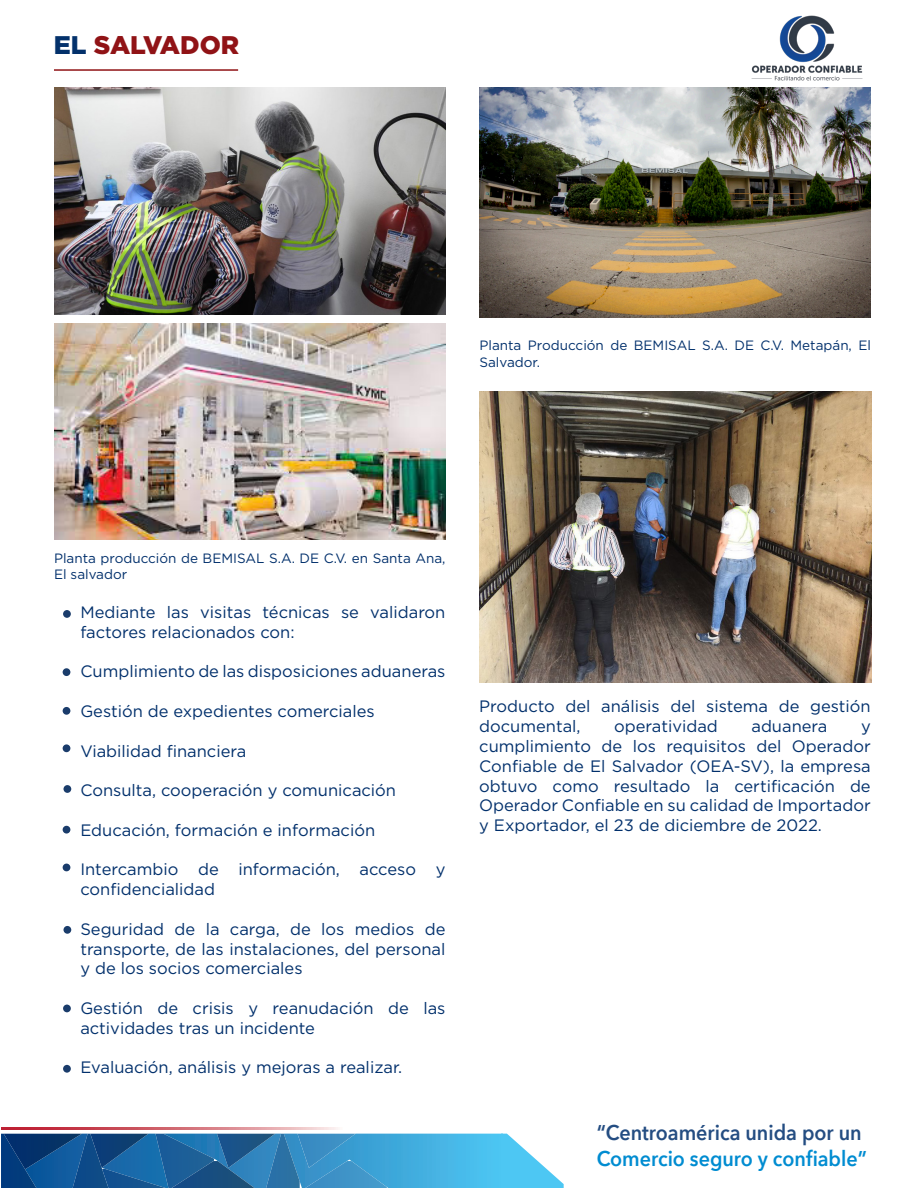
<style>
.page{position:relative;width:918px;height:1188px;background:#fff}
.page>*{position:absolute;margin:0;border:0;box-sizing:border-box;transform-origin:0 0}
.t1{font:900 25.5px "Gotham";color:#901316}
.t2{font:600 21.3px "Avenir Next";color:#008cd1;scale:.92 1}
.t3{font:600 21.3px "Avenir Next";color:#244d82;scale:.92 1}
.CUERPO{font:16.5px/19.8px "Gotham";color:#02306c}
.CUERPO-2{font:13.5px/16.2px "Gotham";color:#02306c}
.s1{color:#03316b}
</style>
<div class="page">
<svg style="left:36px;top:1134px;width:528px;height:54px;background:#57b7e2"></svg>
<img style="left:1px;top:1134px;width:35px;height:54px">
<img style="left:4px;top:1134px;width:69px;height:35px">
<img style="left:73px;top:1134px;width:35px;height:54px">
<img style="left:266px;top:1134px;width:34px;height:54px">
<img style="left:90px;top:1134px;width:58px;height:34px">
<img style="left:217px;top:1134px;width:58px;height:34px">
<img style="left:297px;top:1134px;width:59px;height:34px">
<img style="left:102px;top:1169px;width:53px;height:19px">
<img style="left:155px;top:1134px;width:59px;height:54px">
<img style="left:172px;top:1161px;width:82px;height:27px">
<img style="left:305px;top:1161px;width:82px;height:27px">
<svg style="left:1px;top:1127px;width:337px;height:2px"></svg>
<img style="left:751px;top:15px;width:112px;height:66px">
<hr style="left:54px;top:69px;width:184px;height:2px;background:#901316">
<img style="left:54px;top:88px;width:392px;height:227px">
<img style="left:54px;top:324px;width:392px;height:216px">
<div style="left:63px;top:610px;width:8px;height:8px;background:#1a3c6b;border-radius:50%"></div>
<div style="left:63px;top:668px;width:7px;height:8px;background:#1a3c6b;border-radius:50%"></div>
<div style="left:63px;top:707px;width:7px;height:8px;background:#1a3c6b;border-radius:50%"></div>
<div style="left:63px;top:744px;width:7px;height:8px;background:#1a3c6b;border-radius:50%"></div>
<div style="left:64px;top:785px;width:7px;height:8px;background:#1a3c6b;border-radius:50%"></div>
<div style="left:63px;top:826px;width:7px;height:8px;background:#1a3c6b;border-radius:50%"></div>
<div style="left:63px;top:864px;width:7px;height:7px;background:#1a3c6b;border-radius:50%"></div>
<div style="left:64px;top:926px;width:7px;height:8px;background:#1a3c6b;border-radius:50%"></div>
<div style="left:63px;top:1005px;width:8px;height:7px;background:#1a3c6b;border-radius:50%"></div>
<div style="left:63px;top:1065px;width:8px;height:8px;background:#1a3c6b;border-radius:50%"></div>
<img style="left:480px;top:87px;width:391px;height:230px">
<img style="left:479px;top:391px;width:392px;height:292px">
<p class="t1" style="left:54px;top:30px;width:187px"><span class="s1">EL</span> SALVADOR</p>
<p class="CUERPO-2" style="left:480px;top:337px;width:393px">Planta Producción de BEMISAL S.A. DE C.V. Metapán, El<br>Salvador.</p>
<p class="CUERPO-2" style="left:54px;top:550px;width:393px">Planta producción de BEMISAL S.A. DE C.V. en Santa Ana,<br>El salvador</p>
<p class="CUERPO" style="left:80px;top:602px;width:367px">Mediante las visitas técnicas se validaron factores relacionados con:</p>
<p class="CUERPO" style="left:80px;top:661px;width:367px">Cumplimiento de las disposiciones aduaneras</p>
<p class="CUERPO" style="left:80px;top:701px;width:296px">Gestión de expedientes comerciales</p>
<p class="CUERPO" style="left:80px;top:740px;width:167px">Viabilidad financiera</p>
<p class="CUERPO" style="left:80px;top:780px;width:317px">Consulta, cooperación y comunicación</p>
<p class="CUERPO" style="left:80px;top:820px;width:296px">Educación, formación e información</p>
<p class="CUERPO" style="left:80px;top:859px;width:367px">Intercambio de información, acceso y confidencialidad</p>
<p class="CUERPO" style="left:80px;top:919px;width:367px;text-align:justify">Seguridad de la carga, de los medios de transporte, de las instalaciones, del personal y de los socios comerciales</p>
<p class="CUERPO" style="left:80px;top:998px;width:367px">Gestión de crisis y reanudación de las actividades tras un incidente</p>
<p class="CUERPO" style="left:80px;top:1057px;width:323px">Evaluación, análisis y mejoras a realizar.</p>
<p class="CUERPO" style="left:479px;top:696px;width:393px">Producto del análisis del sistema de gestión documental,</p>
<p class="CUERPO" style="left:614px;top:716px;width:105px">operatividad</p>
<p class="CUERPO" style="left:751px;top:716px;width:77px">aduanera</p>
<p class="CUERPO" style="left:479px;top:716px;width:393px;text-align:justify;text-indent:382px">y cumplimiento de los requisitos del Operador Confiable de El Salvador (OEA-SV), la empresa obtuvo como resultado la certificación de Operador Confiable en su calidad de Importador y Exportador, el 23 de diciembre de 2022.</p>
<p class="t3" style="left:597px;top:1114px;width:289px">“Centroamérica unida por un</p>
<p class="t2" style="left:597px;top:1140px;width:295px">Comercio seguro y confiable”</p>
</div>
